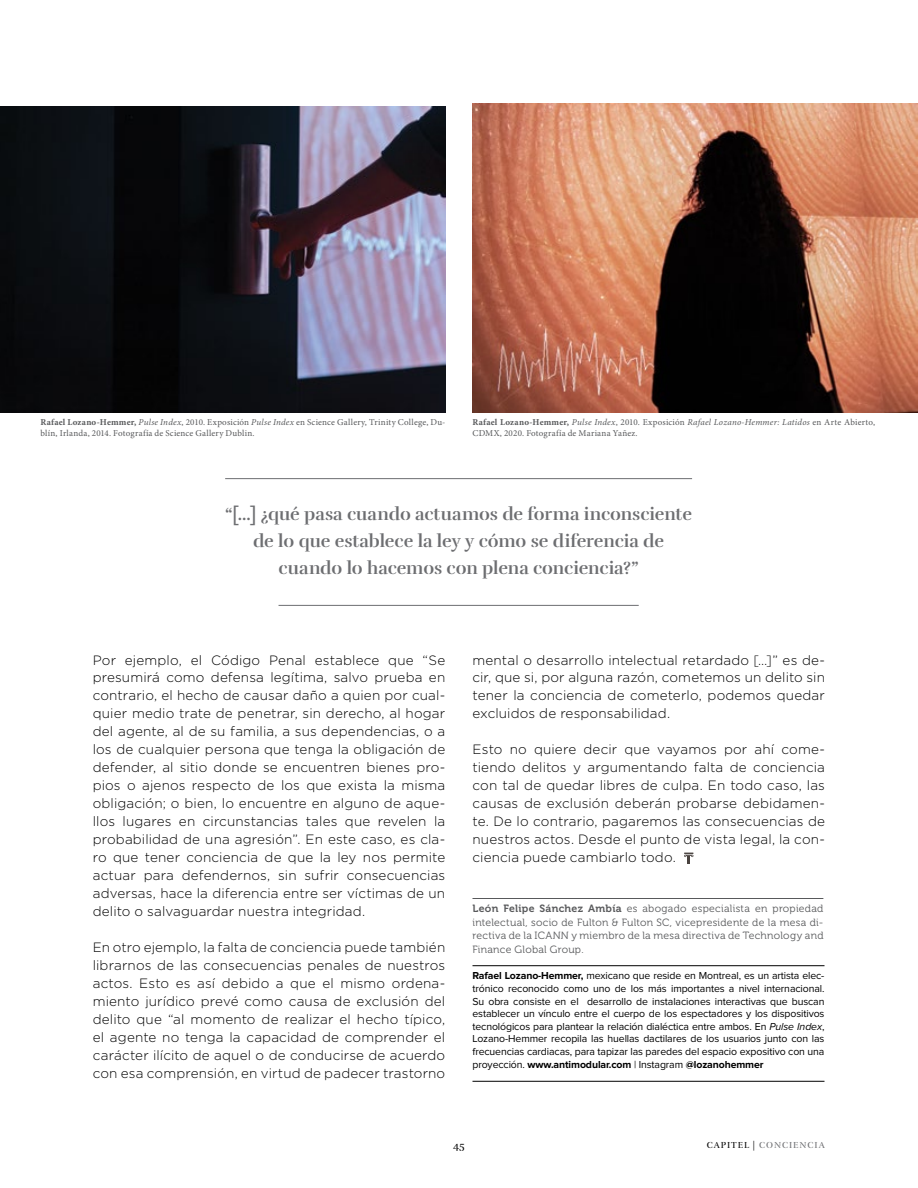
<style>
.page{position:relative;width:918px;height:1188px;background:#fff}
.page>*{position:absolute;margin:0;border:0;box-sizing:border-box;transform-origin:0 0}
.t1{font:18px/27px "Rufina Stencil Bold";letter-spacing:-.005em;color:#6d6e71;text-align:center}
.t2{font:300 13.5px/18px "Gotham";letter-spacing:.01em;color:#000;text-align:justify}
.t3{font:10.5px/12.6px "Proxima Nova";letter-spacing:-.01em;color:#000;text-align:justify}
.t4{font:10.5px/13.5px "Museo 300";letter-spacing:.025em;color:#58595b;text-align:justify}
.t5{font:10.5px "Rufina Stencil Regular";color:#000}
.t6{font:9px/10.5px "Minion Pro";letter-spacing:.025em;color:#58595b}
.t7{font:9px "Rufina Stencil Regular";letter-spacing:.1em;color:#6d6e71}
.s1{font-weight:700}
.s2{font-style:italic}
.s3{font-family:"Museo 700"}
.s4{color:#000}
</style>
<div class="page">
<hr style="left:472px;top:898px;width:351px;height:1px;background:#58595b">
<hr style="left:225px;top:478px;width:467px;height:1px;background:#6d6e71">
<hr style="left:279px;top:605px;width:360px;height:1px;background:#6d6e71">
<svg style="left:684px;top:853px;width:10px;height:11px"></svg>
<hr style="left:472px;top:965px;width:353px;height:1px;background:#000">
<hr style="left:472px;top:1081px;width:353px;height:1px;background:#000">
<img style="left:0;top:106px;width:446px;height:307px">
<img style="left:472px;top:104px;width:446px;height:308px">
<p class="t6" style="left:40px;top:417px;width:407px"><span class="s1">Rafael Lozano-Hemmer,</span> <span class="s2">Pulse Index</span>, 2010. Exposición <span class="s2">Pulse Index</span> en Science Gallery, Trinity College, Du&shy;blín, Irlanda, 2014. Fotografía de Science Gallery Dublin.</p>
<p class="t6" style="left:473px;top:417px;width:404px"><span class="s1">Rafael Lozano-Hemmer,</span> <span class="s2">Pulse Index</span>, 2010. Exposición <span class="s2">Rafael Lozano-Hemmer: Latidos</span> en Arte Abierto,<br>CDMX, 2020. Fotografía de Mariana Yañez.</p>
<h1 class="t1" style="left:225px;top:500px;width:468px">“[…] ¿qué pasa cuando actuamos de forma inconsciente de lo que establece la ley y cómo se diferencia de cuando lo hacemos con plena conciencia?”</h1>
<p class="t2" style="left:93px;top:650px;width:354px">Por ejemplo, el Código Penal establece que “Se presumirá como defensa legítima, salvo prueba en contrario, el hecho de causar daño a quien por cual&shy;quier medio trate de penetrar, sin derecho, al hogar del agente, al de su familia, a sus dependencias, o a los de cualquier persona que tenga la obligación de defender, al sitio donde se encuentren bienes pro&shy;pios o ajenos respecto de los que exista la misma obligación; o bien, lo encuentre en alguno de aque&shy;llos lugares en circunstancias tales que revelen la probabilidad de una agresión”. En este caso, es cla&shy;ro que tener conciencia de que la ley nos permite actuar para defendernos, sin sufrir consecuencias adversas, hace la diferencia entre ser víctimas de un delito o salvaguardar nuestra integridad.</p>
<p class="t2" style="left:93px;top:938px;width:354px">En otro ejemplo, la falta de conciencia puede también librarnos de las consecuencias penales de nuestros actos. Esto es así debido a que el mismo ordena&shy;miento jurídico prevé como causa de exclusión del delito que “al momento de realizar el hecho típico, el agente no tenga la capacidad de comprender el carácter ilícito de aquel o de conducirse de acuerdo con esa comprensión, en virtud de padecer trastorno</p>
<p class="t2" style="left:472px;top:650px;width:354px">mental o desarrollo intelectual retardado […]” es de&shy;cir, que si, por alguna razón, cometemos un delito sin tener la conciencia de cometerlo, podemos quedar excluidos de responsabilidad.</p>
<p class="t2" style="left:472px;top:740px;width:354px">Esto no quiere decir que vayamos por ahí come&shy;tiendo delitos y argumentando falta de conciencia con tal de quedar libres de culpa. En todo caso, las causas de exclusión deberán probarse debidamen&shy;te. De lo contrario, pagaremos las consecuencias de nuestros actos. Desde el punto de vista legal, la con&shy;ciencia puede cambiarlo todo.</p>
<p class="t4" style="left:472px;top:902px;width:353px"><span class="s3">León Felipe Sánchez Ambía</span> es abogado especialista en propiedad intelectual, socio de Fulton &amp; Fulton SC, vicepresidente de la mesa di&shy;rectiva de la ICANN y miembro de la mesa directiva de Technology and Finance Global Group.</p>
<p class="t3" style="left:472px;top:970px;width:354px"><span class="s1">Rafael Lozano-Hemmer,</span> mexicano que reside en Montreal, es un artista elec&shy;trónico reconocido como uno de los más importantes a nivel internacional.<br>Su obra consiste en el desarrollo de instalaciones interactivas que buscan establecer un vínculo entre el cuerpo de los espectadores y los dispositivos tecnológicos para plantear la relación dialéctica entre ambos. En <span class="s2">Pulse Index</span>, Lozano-Hemmer recopila las huellas dactilares de los usuarios junto con las frecuencias cardiacas, para tapizar las paredes del espacio expositivo con una proyección. <span class="s1">www.antimodular.com</span> | Instagram <span class="s1">@lozanohemmer</span></p>
<p class="t5" style="left:453px;top:1139px;width:13px">45</p>
<p class="t7" style="left:707px;top:1139px;width:120px"><span class="s4">CAPITEL |</span> CONCIENCIA</p>
</div>
